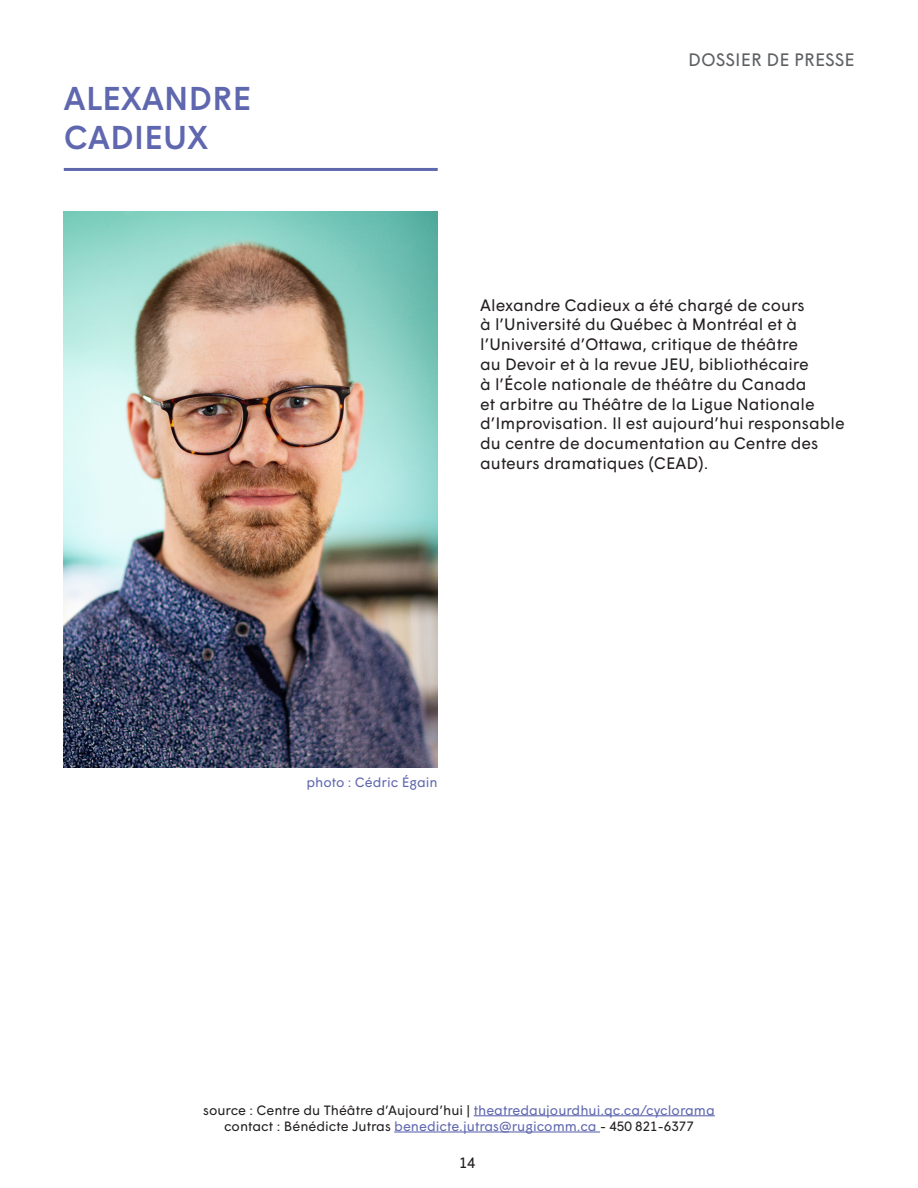
<style>
.page{position:relative;width:918px;height:1188px;background:#fff}
.page>*{position:absolute;margin:0;border:0;box-sizing:border-box;transform-origin:0 0}
.titre{font:500 33px/39.6px "Wigrum";letter-spacing:.01em;color:#5f67af}
.t1{font:18px "Wigrum";color:#5e6063}
.t2{font:16.5px/19.8px "Wigrum";color:#231f20}
.t3{font:15px "Wigrum";color:#231f20}
.t4{font:13.5px/16.2px "Wigrum";color:#231f20;text-align:center}
.t5{font:13.5px "Wigrum";color:#5f67af}
.s1{color:#5f67af}
</style>
<div class="page">
<hr style="left:474px;top:1115px;width:241px;height:1px;background:#5f67af">
<hr style="left:394px;top:1131px;width:206px;height:2px;background:#5f67af">
<img style="left:64px;top:212px;width:374px;height:556px">
<hr style="left:64px;top:168px;width:374px;height:3px;background:#5f67af">
<p class="titre" style="left:64px;top:76px;width:189px">ALEXANDRE<br>CADIEUX</p>
<p class="t1" style="left:688px;top:46px;width:168px">DOSSIER DE PRESSE</p>
<p class="t2" style="left:480px;top:294px;width:366px">Alexandre Cadieux a été chargé de cours<br>à l’Université du Québec à Montréal et à l’Université d’Ottawa, critique de théâtre<br>au Devoir et à la revue JEU, bibliothécaire<br>à l’École nationale de théâtre du Canada<br>et arbitre au Théâtre de la Ligue Nationale d’Improvisation. Il est aujourd’hui responsable du centre de documentation au Centre des auteurs dramatiques (CEAD).</p>
<p class="t5" style="left:307px;top:772px;width:133px">photo : Cédric Égain</p>
<p class="t4" style="left:203px;top:1101px;width:513px">source : Centre du Théâtre d’Aujourd’hui | <span class="s1">theatredaujourdhui.qc.ca/cyclorama </span>contact : Bénédicte Jutras <span class="s1">benedicte.jutras@rugicomm.ca</span> - 450 821-6377</p>
<p class="t3" style="left:459px;top:1151px;width:18px">14</p>
</div>
